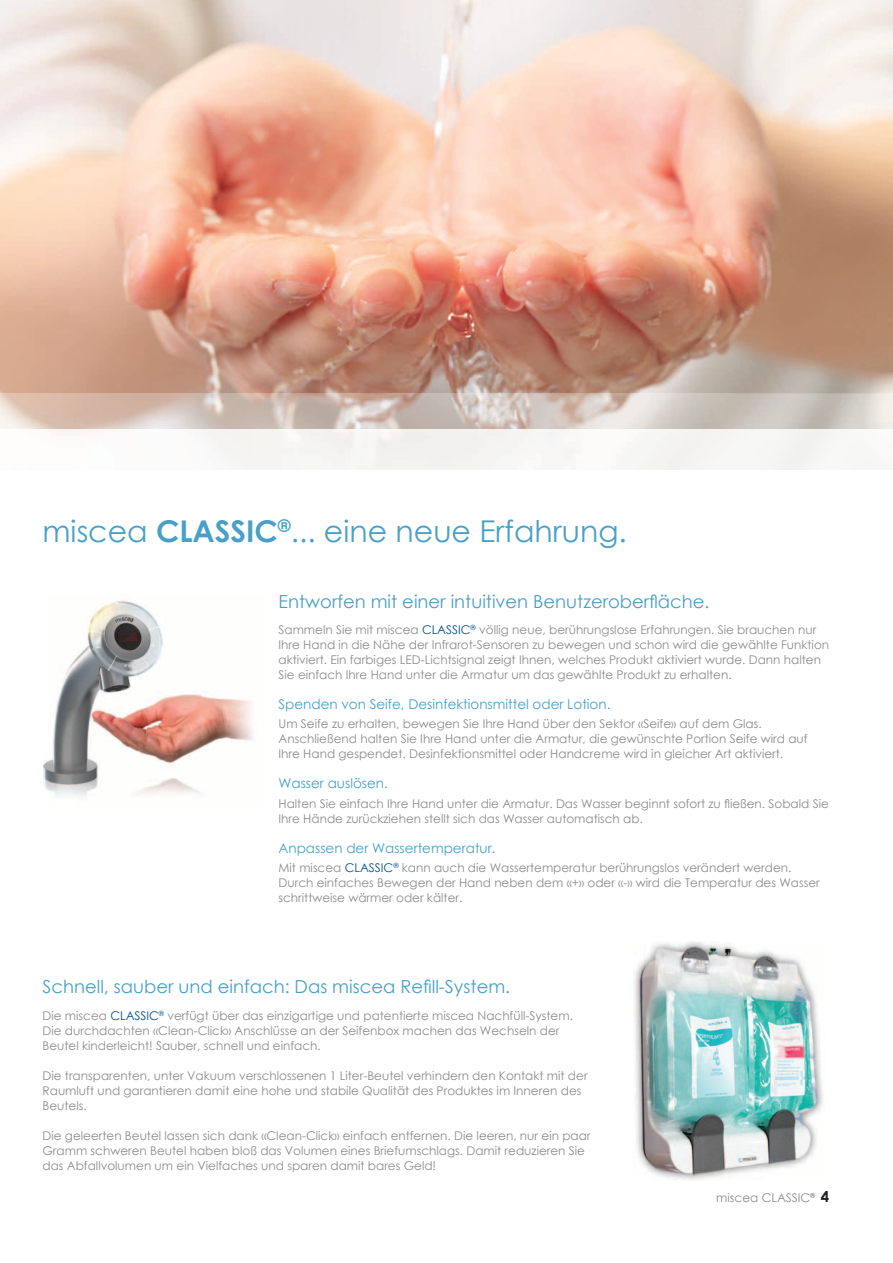
<style>
.page{position:relative;width:893px;height:1263px;background:#fff}
.page>*{position:absolute;margin:0;border:0;box-sizing:border-box;transform-origin:0 0}
.t1{font:30px "Century Gothic";color:#48a0c9}
.t2{font:18px "Century Gothic";color:#48a0c9}
.t3{font:13.5px "Century Gothic";color:#48a0c9}
.t4{font:12px/15px "Century Gothic";color:#8a8c8f}
.s1{font-weight:700}
.s2{color:#005191}
.s3{font-weight:700;font-size:15px;color:#231f20}
</style>
<div class="page">
<img style="left:0;top:0;width:893px;height:393px">
<img style="left:0;top:395px;width:735px;height:34px">
<img style="left:0;top:393px;width:735px;height:2px">
<img style="left:44px;top:600px;width:209px;height:197px">
<img style="left:634px;top:941px;width:189px;height:239px">
<h1 class="t1" style="left:43px;top:510px;width:586px">miscea <span class="s1">CLASSIC</span><sup>®</sup>... eine neue Erfahrung.</h1>
<h2 class="t2" style="left:279px;top:588px;width:433px">Entworfen mit einer intuitiven Benutzeroberfläche.</h2>
<p class="t4" style="left:279px;top:622px;width:552px">Sammeln Sie mit miscea <span class="s2">CLASSIC</span><sup>®</sup> völlig neue, berührungslose Erfahrungen. Sie brauchen nur Ihre Hand in die Nähe der Infrarot-Sensoren zu bewegen und schon wird die gewählte Funktion aktiviert. Ein farbiges LED-Lichtsignal zeigt Ihnen, welches Produkt aktiviert wurde. Dann halten Sie einfach Ihre Hand unter die Armatur um das gewählte Produkt zu erhalten.</p>
<p class="t3" style="left:279px;top:695px;width:333px">Spenden von Seife, Desinfektionsmittel oder Lotion.</p>
<p class="t4" style="left:279px;top:716px;width:531px">Um Seife zu erhalten, bewegen Sie Ihre Hand über den Sektor «Seife» auf dem Glas.<br>Anschließend halten Sie Ihre Hand unter die Armatur, die gewünschte Portion Seife wird auf<br>Ihre Hand gespendet. Desinfektionsmittel oder Handcreme wird in gleicher Art aktiviert.</p>
<p class="t3" style="left:279px;top:774px;width:111px">Wasser auslösen.</p>
<p class="t4" style="left:279px;top:796px;width:552px">Halten Sie einfach Ihre Hand unter die Armatur. Das Wasser beginnt sofort zu fließen. Sobald Sie<br>Ihre Hände zurückziehen stellt sich das Wasser automatisch ab.</p>
<p class="t3" style="left:279px;top:838px;width:219px">Anpassen der Wassertemperatur.</p>
<p class="t4" style="left:279px;top:860px;width:543px">Mit miscea <span class="s2">CLASSIC</span><sup>®</sup> kann auch die Wassertemperatur berührungslos verändert werden.<br>Durch einfaches Bewegen der Hand neben dem «+» oder «-» wird die Temperatur des Wasser schrittweise wärmer oder kälter.</p>
<h2 class="t2" style="left:43px;top:974px;width:469px">Schnell, sauber und einfach: Das miscea Refill-System.</h2>
<p class="t4" style="left:43px;top:1008px;width:532px">Die miscea <span class="s2">CLASSIC</span><sup>®</sup> verfügt über das einzigartige und patentierte miscea Nachfüll-System.<br>Die durchdachten «Clean-Click» Anschlüsse an der Seifenbox machen das Wechseln der<br>Beutel kinderleicht! Sauber, schnell und einfach.</p>
<p class="t4" style="left:43px;top:1068px;width:547px">Die transparenten, unter Vakuum verschlossenen 1 Liter-Beutel verhindern den Kontakt mit der<br>Raumluft und garantieren damit eine hohe und stabile Qualität des Produktes im Inneren des<br>Beutels.</p>
<p class="t4" style="left:43px;top:1128px;width:550px">Die geleerten Beutel lassen sich dank «Clean-Click» einfach entfernen. Die leeren, nur ein paar<br>Gramm schweren Beutel haben bloß das Volumen eines Briefumschlags. Damit reduzieren Sie das Abfallvolumen um ein Vielfaches und sparen damit bares Geld!</p>
<p class="t4" style="left:716px;top:1190px;width:114px">miscea CLASSIC<sup>®</sup> <span class="s3">4</span></p>
</div>
